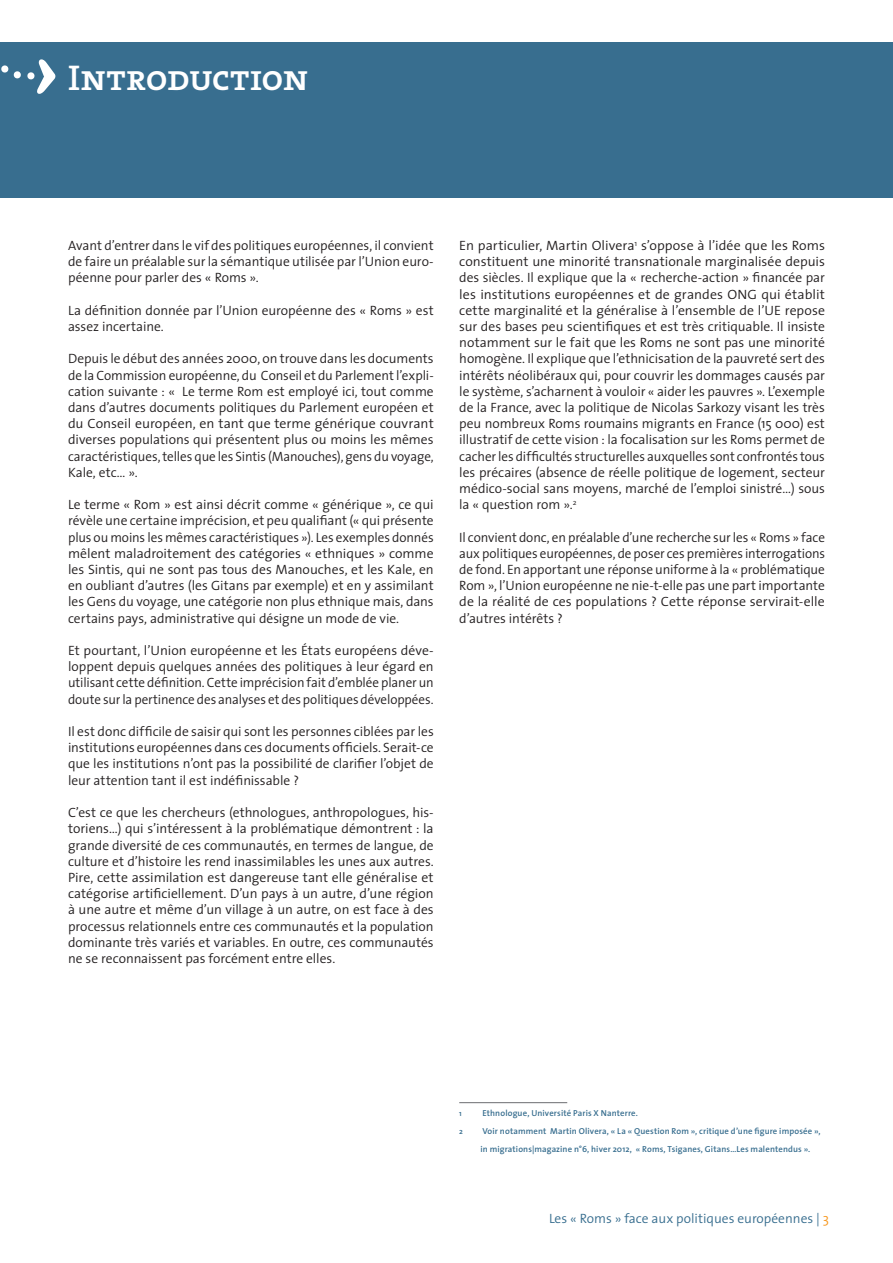
<style>
.page{position:relative;width:893px;height:1263px;background:#fff}
.page>*{position:absolute;margin:0;border:0;box-sizing:border-box;transform-origin:0 0}
.t1{font:36px "The Serif Semi Bold Caps";letter-spacing:-.02em;color:#fff}
.t2{font:300 13.5px/16.2px "The Sans";letter-spacing:-.005em;color:#231f20;text-align:justify}
.t3{font:300 13.5px "The Sans";color:#386e8f}
.t4{font:600 8.7px/18px "The Sans";letter-spacing:.015em;color:#386e8f}
.t5{font:600 7.8px "The Sans";color:#386e8f}
.s1{color:#f7971d}
</style>
<div class="page">
<hr style="left:459px;top:1102px;width:108px;height:1px;background:#6c6d70">
<div style="left:0;top:43px;width:893px;height:155px;background:#386e8f"></div>
<svg style="left:1px;top:65px;width:20px;height:14px"></svg>
<svg style="left:27px;top:59px;width:28px;height:35px"></svg>
<h1 class="t1" style="left:68px;top:48px;width:242px">Introduction</h1>
<p class="t2" style="left:68px;top:237px;width:367px">Avant d’entrer dans le vif des politiques européennes, il convient de faire un préalable sur la sémantique utilisée par l’Union euro&shy;péenne pour parler des « Roms ».</p>
<p class="t2" style="left:68px;top:302px;width:367px">La définition donnée par l’Union européenne des « Roms » est assez incertaine.</p>
<p class="t2" style="left:68px;top:350px;width:367px">Depuis le début des années 2000, on trouve dans les documents de la Commission européenne, du Conseil et du Parlement l’expli&shy;cation suivante : « Le terme Rom est employé ici, tout comme dans d’autres documents politiques du Parlement européen et du Conseil européen, en tant que terme générique couvrant diverses populations qui présentent plus ou moins les mêmes caractéristiques, telles que les Sintis (Manouches), gens du voyage, Kale, etc… ».</p>
<p class="t2" style="left:68px;top:496px;width:367px">Le terme « Rom » est ainsi décrit comme « générique », ce qui révèle une certaine imprécision, et peu qualifiant (« qui présente plus ou moins les mêmes caractéristiques »). Les exemples donnés mêlent maladroitement des catégories « ethniques » comme les Sintis, qui ne sont pas tous des Manouches, et les Kale, en en oubliant d’autres (les Gitans par exemple) et en y assimilant les Gens du voyage, une catégorie non plus ethnique mais, dans certains pays, administrative qui désigne un mode de vie.</p>
<p class="t2" style="left:68px;top:642px;width:367px">Et pourtant, l’Union européenne et les États européens déve&shy;loppent depuis quelques années des politiques à leur égard en utilisant cette définition. Cette imprécision fait d’emblée planer un doute sur la pertinence des analyses et des politiques développées.</p>
<p class="t2" style="left:68px;top:723px;width:367px">Il est donc difficile de saisir qui sont les personnes ciblées par les institutions européennes dans ces documents officiels. Serait-ce que les institutions n’ont pas la possibilité de clarifier l’objet de leur attention tant il est indéfinissable ?</p>
<p class="t2" style="left:68px;top:804px;width:367px">C’est ce que les chercheurs (ethnologues, anthropologues, his&shy;toriens…) qui s’intéressent à la problématique démontrent : la grande diversité de ces communautés, en termes de langue, de culture et d’histoire les rend inassimilables les unes aux autres.<br>Pire, cette assimilation est dangereuse tant elle généralise et catégorise artificiellement. D’un pays à un autre, d’une région à une autre et même d’un village à un autre, on est face à des processus relationnels entre ces communautés et la population dominante très variés et variables. En outre, ces communautés ne se reconnaissent pas forcément entre elles.</p>
<p class="t2" style="left:459px;top:237px;width:367px">En particulier, Martin Olivera<sup>1</sup> s’oppose à l’idée que les Roms constituent une minorité transnationale marginalisée depuis des siècles. Il explique que la « recherche-action » financée par les institutions européennes et de grandes ONG qui établit cette marginalité et la généralise à l’ensemble de l’UE repose sur des bases peu scientifiques et est très critiquable. Il insiste notamment sur le fait que les Roms ne sont pas une minorité homogène. Il explique que l’ethnicisation de la pauvreté sert des intérêts néolibéraux qui, pour couvrir les dommages causés par le système, s’acharnent à vouloir « aider les pauvres ». L’exemple de la France, avec la politique de Nicolas Sarkozy visant les très peu nombreux Roms roumains migrants en France (15 000) est illustratif de cette vision : la focalisation sur les Roms permet de cacher les difficultés structurelles auxquelles sont confrontés tous les précaires (absence de réelle politique de logement, secteur médico-social sans moyens, marché de l’emploi sinistré…) sous la « question rom ».<sup>2</sup></p>
<p class="t2" style="left:459px;top:529px;width:367px">Il convient donc, en préalable d’une recherche sur les « Roms » face aux politiques européennes, de poser ces premières interrogations de fond. En apportant une réponse uniforme à la « problématique Rom », l’Union européenne ne nie-t-elle pas une part importante de la réalité de ces populations ? Cette réponse servirait-elle d’autres intérêts ?</p>
<p class="t5" style="left:459px;top:1107px;width:4px">1</p>
<p class="t4" style="left:482px;top:1103px;width:157px">Ethnologue, Université Paris X Nanterre.</p>
<p class="t5" style="left:459px;top:1125px;width:5px">2</p>
<p class="t4" style="left:480px;top:1121px;width:342px">Voir notamment Martin Olivera, « La « Question Rom », critique d’une figure imposée », in migrations|magazine n°6, hiver 2012, « Roms, Tsiganes, Gitans…Les malentendus ».</p>
<p class="t3" style="left:549px;top:1207px;width:282px">Les « Roms » face aux politiques européennes | <span class="s1">3</span></p>
</div>
